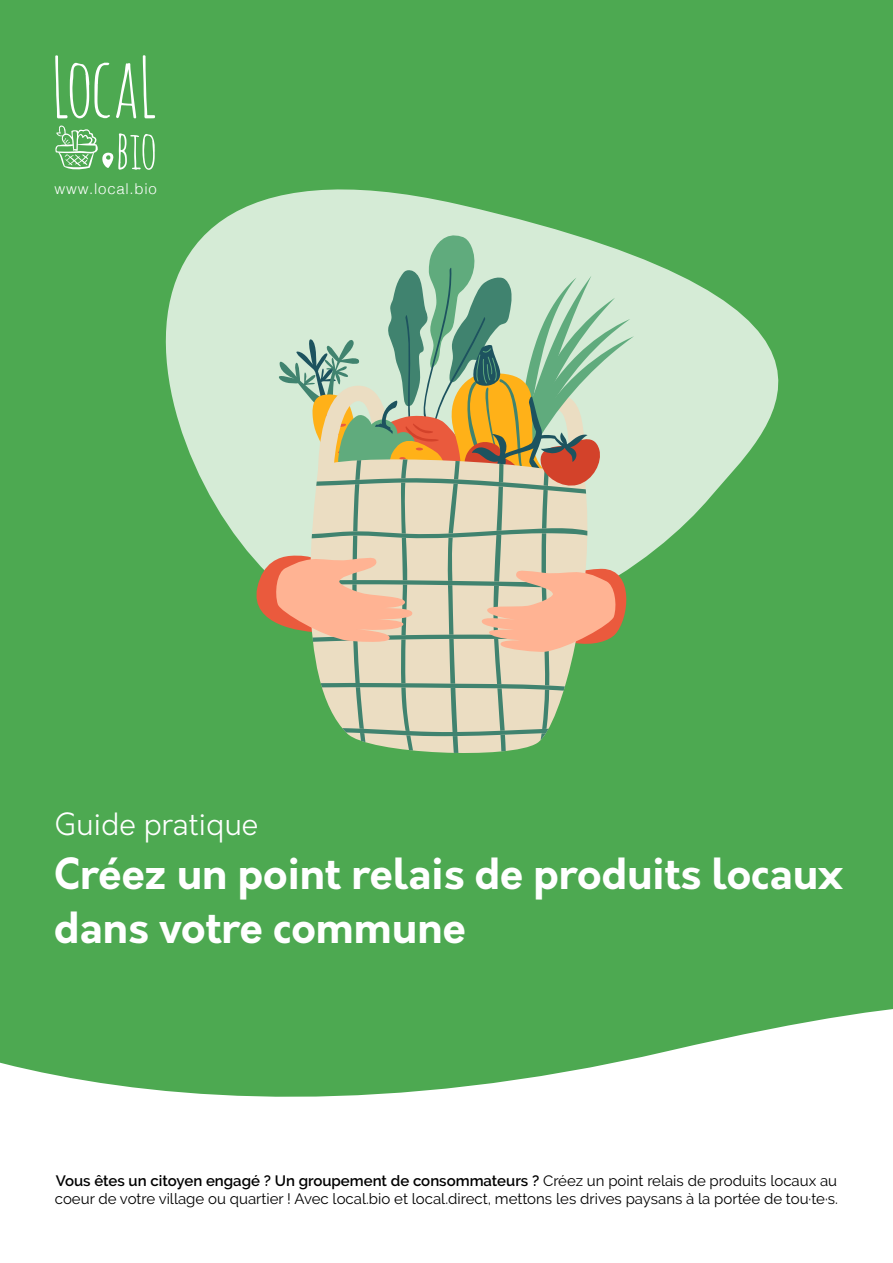
<style>
.page{position:relative;width:893px;height:1263px;background:#fff}
.page>*{position:absolute;margin:0;border:0;box-sizing:border-box;transform-origin:0 0}
.t1{font:700 42px/54px "Orkney";color:#fff}
.t2{font:300 30px "Orkney";color:#fff}
.t3{font:15px/18px "Raleway";color:#000}
.t4{font:300 15px "Helvetica";letter-spacing:.05em;color:#fff}
.s1{font-weight:600}
</style>
<div class="page">
<div style="left:0;top:0;width:893px;height:1097px;background:#4da951"></div>
<svg style="left:55px;top:55px;width:100px;height:115px;background:#6eb871"></svg>
<svg style="left:88px;top:124px;width:732px;height:545px;background:#6fb972"></svg>
<div style="left:293px;top:753px;width:304px;height:7px;background:#4da951"></div>
<svg style="left:249px;top:231px;width:386px;height:522px;background:#bac6a2"></svg>
<p class="t4" style="left:55px;top:176px;width:104px">www.local.bio</p>
<h2 class="t2" style="left:54px;top:804px;width:206px">Guide pratique</h2>
<h1 class="t1" style="left:54px;top:847px;width:790px">Créez un point relais de produits locaux dans votre commune</h1>
<p class="t3" style="left:55px;top:1171px;width:785px"><span class="s1">Vous êtes un citoyen engagé ? Un groupement de consommateurs ?</span> Créez un point relais de produits locaux au coeur de votre village ou quartier ! Avec local.bio et local.direct, mettons les drives paysans à la portée de tou·te·s.</p>
</div>
